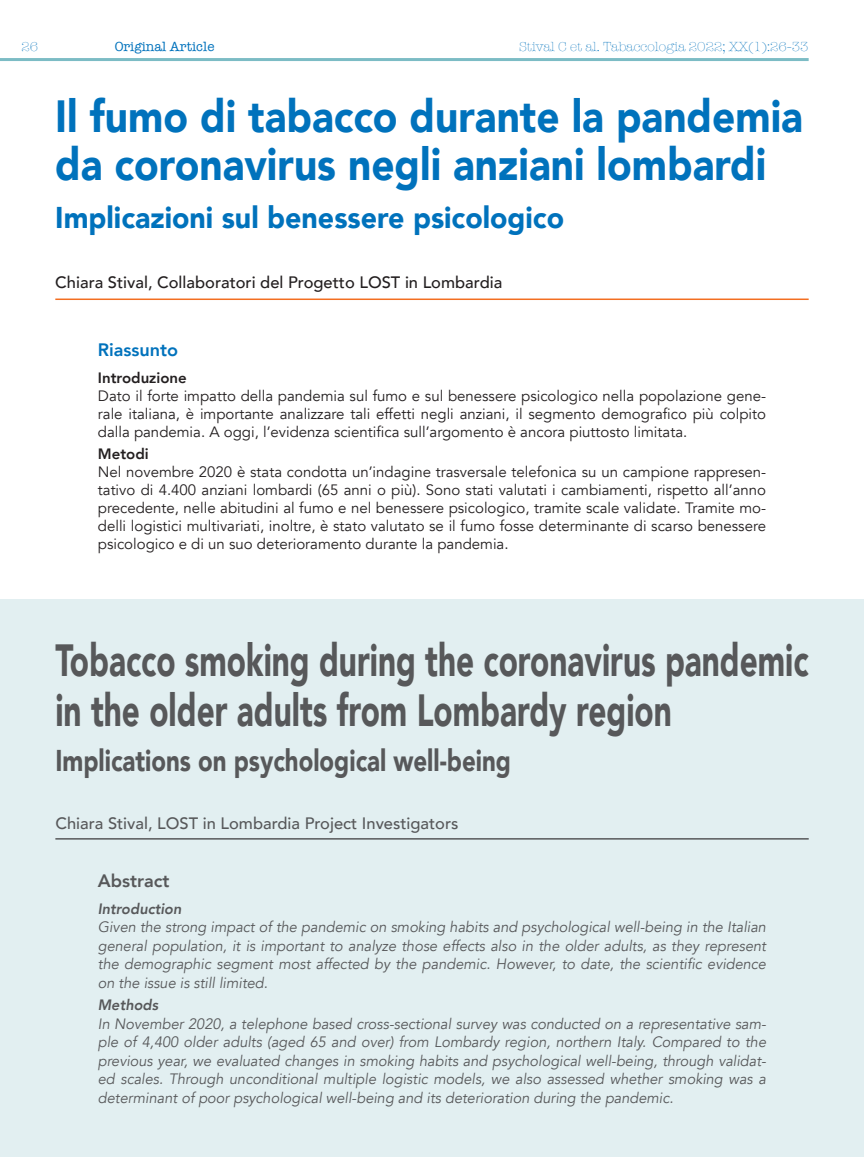
<style>
.page{position:relative;width:864px;height:1157px;background:#fff}
.page>*{position:absolute;margin:0;border:0;box-sizing:border-box;transform-origin:0 0}
.t1{font:900 45px/49.5px "Avenir";color:#57585a;scale:.7 1}
.t2{font:900 45px/48px "Avenir";color:#0072bc;scale:.9 1}
.t3{font:900 30px "Avenir";color:#57585a;scale:.8 1}
.t4{font:900 30px "Avenir";color:#0072bc;scale:.95 1}
.t5{font:800 18px "Avenir";color:#0072bc}
.t6{font:800 18px "Avenir";color:#57585a}
.t7{font:500 16.5px "Avenir";color:#231f20}
.t8{font:500 16.5px "Avenir";color:#57585a}
.t9{font:italic 15px/18.5px "Avenir";color:#57585a;text-align:justify}
.t10{font:15px/18px "Avenir";color:#231f20;text-align:justify}
.t11{font:italic 800 15px "Avenir";color:#57585a}
.t12{font:800 15px "Avenir";color:#231f20}
.t13{font:300 13.5px "American Typewriter";color:#0072bc}
.t14{font:13.5px "American Typewriter";color:#0072bc}
</style>
<div class="page">
<hr style="left:55px;top:298px;width:753px;height:2px;background:#f36e21">
<div style="left:0;top:600px;width:863px;height:557px;background:#e2eff1"></div>
<hr style="left:55px;top:838px;width:753px;height:1px;background:#57585a">
<hr style="left:0;top:58px;width:808px;height:3px;background:#7cbcc5">
<p class="t13" style="left:22px;top:39px;width:18px">26</p>
<p class="t14" style="left:115px;top:39px;width:101px">Original Article</p>
<p class="t13" style="left:519px;top:39px;width:291px">Stival C et al. Tabaccologia 2022; XX(1):26-33</p>
<h1 class="t2" style="left:55px;top:91px;width:831px">Il fumo di tabacco durante la pandemia da coronavirus negli anziani lombardi</h1>
<h2 class="t4" style="left:55px;top:192px;width:537px">Implicazioni sul benessere psicologico</h2>
<p class="t7" style="left:55px;top:268px;width:448px">Chiara Stival, Collaboratori del Progetto LOST in Lombardia</p>
<p class="t5" style="left:98px;top:336px;width:82px">Riassunto</p>
<p class="t12" style="left:98px;top:366px;width:90px">Introduzione</p>
<p class="t10" style="left:98px;top:387px;width:669px">Dato il forte impatto della pandemia sul fumo e sul benessere psicologico nella popolazione gene&shy;rale italiana, è importante analizzare tali effetti negli anziani, il segmento demografico più colpito dalla pandemia. A oggi, l’evidenza scientifica sull’argomento è ancora piuttosto limitata.</p>
<p class="t12" style="left:98px;top:442px;width:52px">Metodi</p>
<p class="t10" style="left:98px;top:463px;width:669px">Nel novembre 2020 è stata condotta un’indagine trasversale telefonica su un campione rappresen&shy;tativo di 4.400 anziani lombardi (65 anni o più). Sono stati valutati i cambiamenti, rispetto all’anno precedente, nelle abitudini al fumo e nel benessere psicologico, tramite scale validate. Tramite mo&shy;delli logistici multivariati, inoltre, è stato valutato se il fumo fosse determinante di scarso benessere psicologico e di un suo deterioramento durante la pandemia.</p>
<h1 class="t1" style="left:55px;top:634px;width:1077px">Tobacco smoking during the coronavirus pandemic in the older adults from Lombardy region</h1>
<h2 class="t3" style="left:55px;top:734px;width:570px">Implications on psychological well-being</h2>
<p class="t8" style="left:55px;top:808px;width:404px">Chiara Stival, LOST in Lombardia Project Investigators</p>
<p class="t6" style="left:98px;top:866px;width:73px">Abstract</p>
<p class="t11" style="left:98px;top:899px;width:85px">Introduction</p>
<p class="t9" style="left:98px;top:918px;width:669px">Given the strong impact of the pandemic on smoking habits and psychological well-being in the Italian general population, it is important to analyze those effects also in the older adults, as they represent the demographic segment most affected by the pandemic. However, to date, the scientific evidence on the issue is still limited.</p>
<p class="t11" style="left:98px;top:996px;width:62px">Methods</p>
<p class="t9" style="left:98px;top:1014px;width:669px">In November 2020, a telephone based cross-sectional survey was conducted on a representative sam&shy;ple of 4,400 older adults (aged 65 and over) from Lombardy region, northern Italy. Compared to the previous year, we evaluated changes in smoking habits and psychological well-being, through validat&shy;ed scales. Through unconditional multiple logistic models, we also assessed whether smoking was a determinant of poor psychological well-being and its deterioration during the pandemic.</p>
</div>
